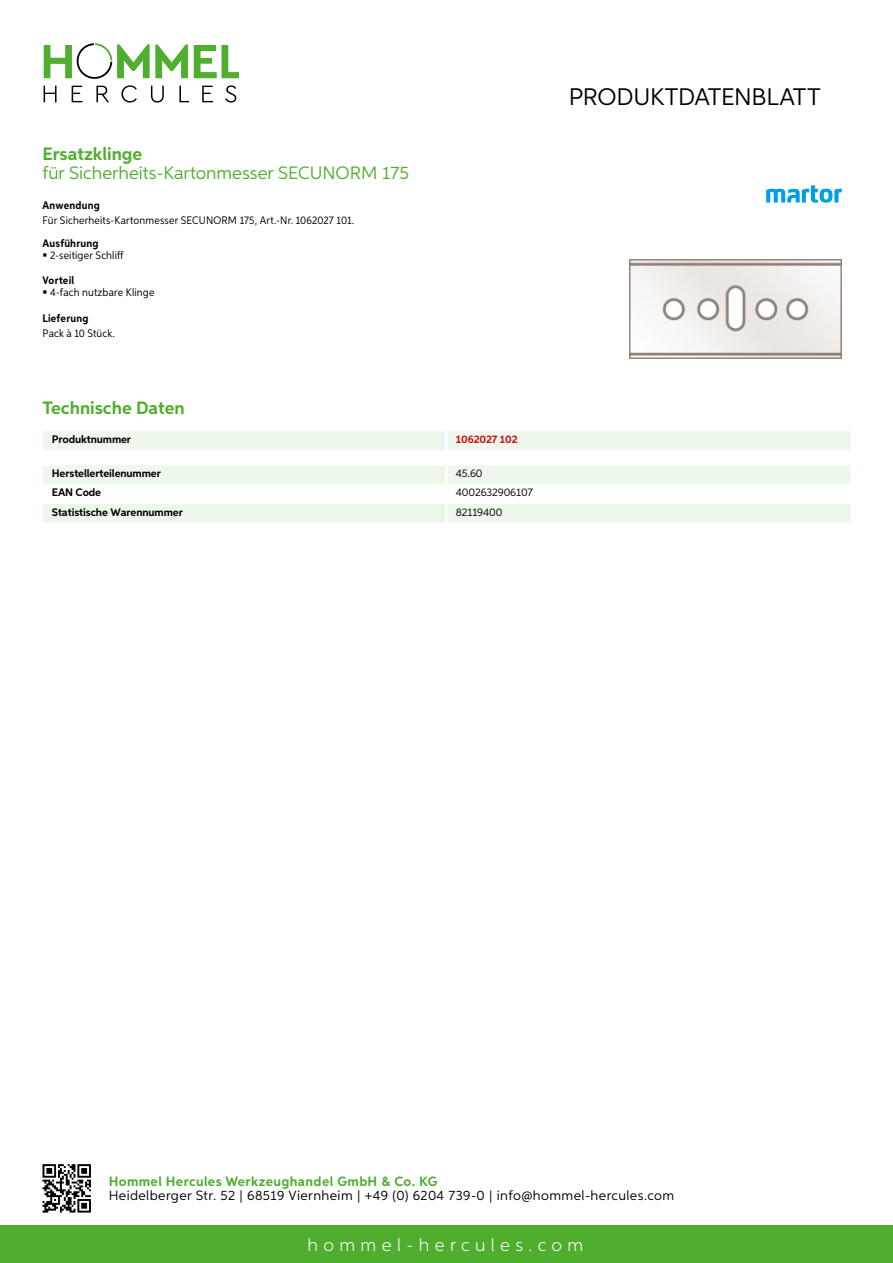
<style>
.page{position:relative;width:893px;height:1263px;background:#fff}
.page>*{position:absolute;margin:0;border:0;box-sizing:border-box;transform-origin:0 0}
.t1{font:24px "Aspira";letter-spacing:-.01em;color:#000}
.t2{font:18px "Aspira";color:#50ae2f}
.t3{font:700 18px "Aspira";color:#50ae2f}
.t4{font:300 18px "Aspira";letter-spacing:.3em;color:#fff}
.t5{font:13.5px "Aspira";letter-spacing:.03em;color:#000}
.t6{font:700 13.5px "Aspira";letter-spacing:.03em;color:#50ae2f}
.t7{font:10.95px "Aspira Nar";letter-spacing:.015em;color:#000}
.t8{font:700 10.95px "Aspira";letter-spacing:-.01em;color:#000}
.t9{font:700 10.95px "Aspira Nar";letter-spacing:.02em;color:#000}
.t10{font:10.95px "Aspira";letter-spacing:-.01em;color:#000}
.t11{font:700 10.95px "Aspira";letter-spacing:-.01em;color:#cd1013}
</style>
<div class="page">
<div style="left:0;top:1226px;width:893px;height:37px;background:#50ae2f"></div>
<svg style="left:43px;top:1164px;width:48px;height:48px"></svg>
<svg style="left:194px;top:45px;width:45px;height:33px"></svg>
<svg style="left:44px;top:43px;width:144px;height:36px"></svg>
<svg style="left:44px;top:86px;width:13px;height:16px"></svg>
<svg style="left:72px;top:86px;width:10px;height:16px"></svg>
<svg style="left:96px;top:86px;width:13px;height:16px"></svg>
<svg style="left:121px;top:85px;width:16px;height:18px"></svg>
<svg style="left:151px;top:86px;width:13px;height:17px"></svg>
<svg style="left:179px;top:86px;width:10px;height:16px"></svg>
<svg style="left:202px;top:86px;width:11px;height:16px"></svg>
<svg style="left:225px;top:85px;width:11px;height:18px"></svg>
<div style="left:43px;top:431px;width:807px;height:19px;background:#eef7eb"></div>
<hr style="left:445px;top:431px;width:3px;height:19px;background:#fff">
<svg style="left:43px;top:465px;width:807px;height:58px"></svg>
<hr style="left:445px;top:504px;width:3px;height:19px;background:#fff">
<img style="left:629px;top:259px;width:213px;height:99px">
<svg style="left:766px;top:185px;width:76px;height:18px"></svg>
<h2 class="t3" style="left:43px;top:142px;width:101px">Ersatzklinge</h2>
<h2 class="t2" style="left:43px;top:162px;width:281px">für Sicherheits-Kartonmesser SECUNOR</h2>
<h2 class="t2" style="left:361px;top:162px;width:49px">M 175</h2>
<p class="t9" style="left:43px;top:199px;width:59px">Anwendung</p>
<p class="t7" style="left:43px;top:214px;width:313px">Für Sicherheits-Kartonmesser SECUNORM 175, Art.-Nr. 1062027 101.</p>
<p class="t9" style="left:43px;top:236px;width:58px">Ausführung</p>
<p class="t7" style="left:50px;top:249px;width:75px">2-seitiger Schliff</p>
<p class="t9" style="left:43px;top:273px;width:33px">Vorteil</p>
<p class="t7" style="left:50px;top:286px;width:106px">4-fach nutzbare Klinge</p>
<p class="t9" style="left:43px;top:311px;width:47px">Lieferung</p>
<p class="t7" style="left:43px;top:326px;width:74px">Pack à 10 Stück.</p>
<h2 class="t3" style="left:43px;top:397px;width:144px">Technische Daten</h2>
<p class="t8" style="left:52px;top:432px;width:81px">Produktnummer</p>
<p class="t11" style="left:456px;top:432px;width:63px">1062027 102</p>
<p class="t8" style="left:52px;top:467px;width:111px">Herstellerteilenummer</p>
<p class="t10" style="left:456px;top:467px;width:28px">45.60</p>
<p class="t8" style="left:52px;top:486px;width:51px">EAN Code</p>
<p class="t10" style="left:456px;top:486px;width:79px">4002632906107</p>
<p class="t8" style="left:52px;top:505px;width:132px">Statistische Warennummer</p>
<p class="t10" style="left:456px;top:505px;width:48px">82119400</p>
<h1 class="t1" style="left:569px;top:82px;width:253px">Produktdatenblatt</h1>
<p class="t6" style="left:109px;top:1172px;width:330px">Hommel Hercules Werkzeughandel GmbH &amp; Co. KG</p>
<p class="t5" style="left:109px;top:1187px;width:567px">Heidelberger Str. 52 | 68519 Viernheim | +49 (0) 6204 739-0 | info@hommel-hercules.com</p>
<h2 class="t4" style="left:307px;top:1234px;width:277px">hommel-hercules.com</h2>
</div>
